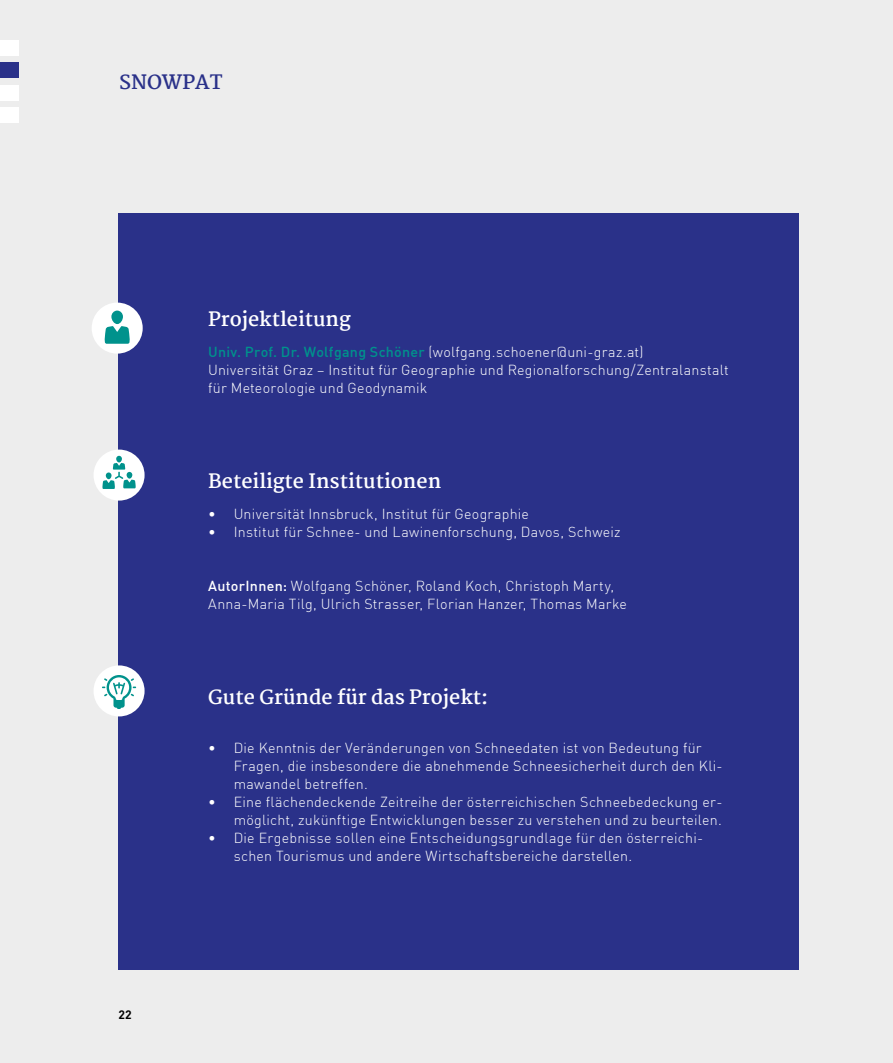
<style>
.page{position:relative;width:893px;height:1063px;background:#ededed}
.page>*{position:absolute;margin:0;border:0;box-sizing:border-box;transform-origin:0 0}
.t1{font:700 19.5px "Martel";color:#fff}
.t2{font:700 19.5px "Martel";color:#2a3189}
.t3{font:300 14.25px/18px "DIN";letter-spacing:.015em;color:#fff}
.t4{font:700 12.15px "DIN";color:#000}
.s1{font-weight:500;color:#00928c}
.s2{font-weight:500}
</style>
<div class="page">
<div style="left:0;top:40px;width:19px;height:15px;background:#fff"></div>
<div style="left:0;top:63px;width:19px;height:15px;background:#2a3189"></div>
<div style="left:0;top:85px;width:19px;height:15px;background:#fff"></div>
<div style="left:0;top:108px;width:19px;height:15px;background:#fff"></div>
<div style="left:119px;top:213px;width:680px;height:756px;background:#2a3189"></div>
<div style="left:92px;top:303px;width:51px;height:51px;background:#fff;border-radius:50%"></div>
<div style="left:111px;top:311px;width:12px;height:13px;background:#00928c;border-radius:6px"></div>
<svg style="left:104px;top:326px;width:26px;height:18px"></svg>
<div style="left:94px;top:450px;width:51px;height:51px;background:#fff;border-radius:50%"></div>
<div style="left:116px;top:456px;width:6px;height:7px;background:#00928c;border-radius:50%"></div>
<svg style="left:102px;top:463px;width:34px;height:26px"></svg>
<div style="left:94px;top:665px;width:51px;height:51px;background:#fff;border-radius:50%"></div>
<svg style="left:102px;top:675px;width:34px;height:34px"></svg>
<h1 class="t2" style="left:119px;top:71px;width:105px">SNOWPAT</h1>
<h1 class="t1" style="left:208px;top:308px;width:144px">Projektleitung</h1>
<p class="t3" style="left:208px;top:342px;width:522px"><span class="s1">Univ. Prof. Dr. Wolfgang Schöner</span> (wolfgang.schoener@uni-graz.at)<br>Universität Graz – Institut für Geographie und Regionalforschung/Zentralanstalt für Meteorologie und Geodynamik</p>
<h1 class="t1" style="left:208px;top:470px;width:235px">Beteiligte Institutionen</h1>
<p class="t3" style="left:208px;top:504px;width:322px">• Universität Innsbruck, Institut für Geographie</p>
<p class="t3" style="left:208px;top:522px;width:414px">• Institut für Schnee- und Lawinenforschung, Davos, Schweiz</p>
<p class="t3" style="left:208px;top:576px;width:420px"><span class="s2">AutorInnen:</span> Wolfgang Schöner, Roland Koch, Christoph Marty,<br>Anna-Maria Tilg, Ulrich Strasser, Florian Hanzer, Thomas Marke</p>
<p class="t4" style="left:119px;top:1007px;width:15px">22</p>
<h1 class="t1" style="left:208px;top:686px;width:282px">Gute Gründe für das Projekt:</h1>
<p class="t3" style="left:234px;top:738px;width:490px;text-indent:-26px">• Die Kenntnis der Veränderungen von Schneedaten ist von Bedeutung für<br>Fragen, die insbesondere die abnehmende Schneesicherheit durch den Kli&shy;mawandel betreffen.</p>
<p class="t3" style="left:208px;top:792px;width:516px;text-align:right">• Eine flächendeckende Zeitreihe der österreichischen Schneebedeckung er&shy;möglicht, zukünftige Entwicklungen besser zu verstehen und zu beurteilen.</p>
<p class="t3" style="left:234px;top:828px;width:471px;text-indent:-26px">• Die Ergebnisse sollen eine Entscheidungsgrundlage für den österreichi&shy;schen Tourismus und andere Wirtschaftsbereiche darstellen.</p>
</div>
